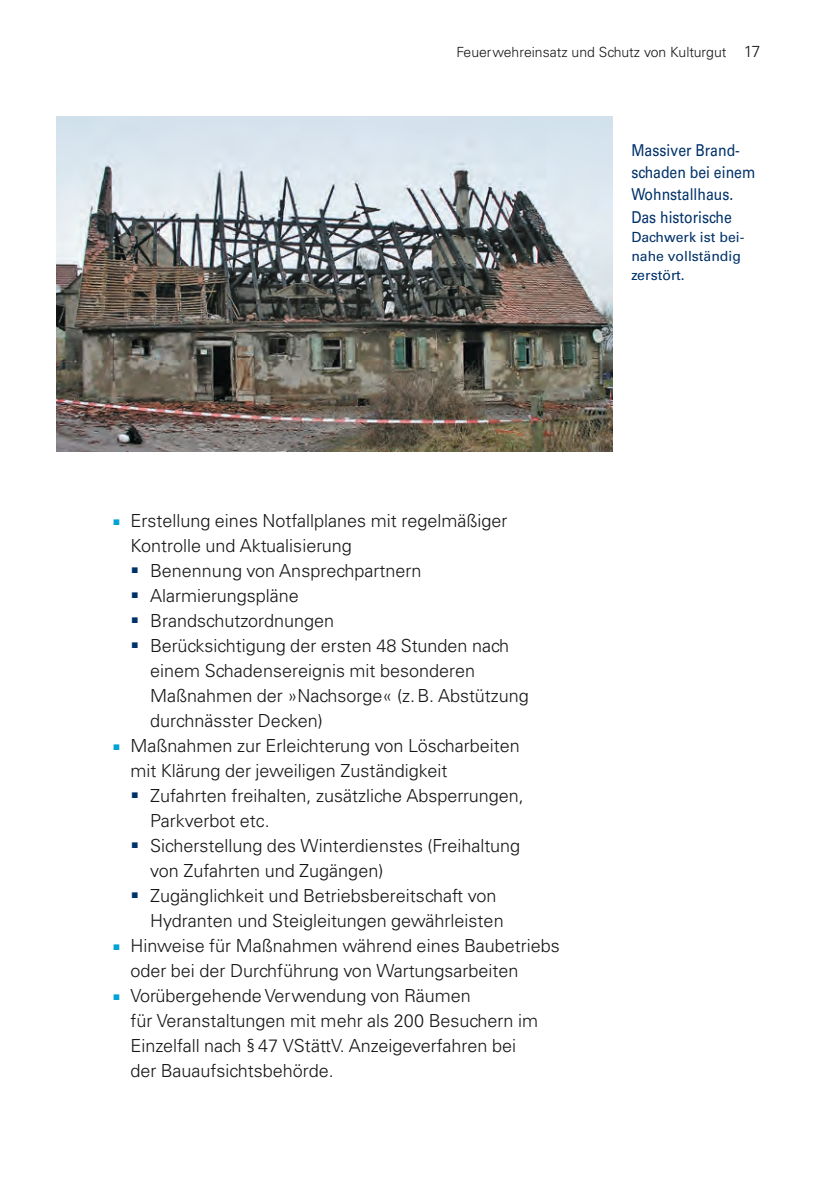
<style>
.page{position:relative;width:840px;height:1191px;background:#fff}
.page>*{position:absolute;margin:0;border:0;box-sizing:border-box;transform-origin:0 0}
.t1{font:300 18px/25px "Univers LT Std";color:#151616}
.t2{font:16.4px/22.2px "Univers LT Std";color:#00326a;scale:.86 1}
.t3{font:300 14px "Univers LT Std";color:#151616}
.t4{font:14px/19px "Univers LT Std";color:#00326a}
.s1{font-size:16px}
.s2{color:#00a3d4}
</style>
<div class="page">
<img style="left:57px;top:116px;width:555px;height:336px">
<p class="t3" style="left:456px;top:43px;width:305px">Feuerwehreinsatz und Schutz von Kulturgut <span class="s1">17</span></p>
<p class="t2" style="left:631px;top:139px;width:145px">Massiver Brand&shy;schaden bei einem<br>Wohnstallhaus.<br>Das historische</p>
<p class="t4" style="left:631px;top:227px;width:114px">Dachwerk ist bei&shy;nahe vollständig zerstört.</p>
<p class="t1" style="left:130px;top:508px;width:378px;text-indent:-17px"><span class="s2">■</span> Erstellung eines Notfallplanes mit regelmäßiger<br>Kontrolle und Aktualisierung</p>
<p class="t1" style="left:132px;top:558px;width:291px"><sup>■</sup> Benennung von Ansprechpartnern</p>
<p class="t1" style="left:132px;top:583px;width:169px"><sup>■</sup> Alarmierungspläne</p>
<p class="t1" style="left:132px;top:608px;width:204px"><sup>■</sup> Brandschutzordnungen</p>
<p class="t1" style="left:150px;top:633px;width:380px;text-indent:-18px"><sup>■</sup> Berücksichtigung der ersten 48 Stunden nach einem Schadensereignis mit besonderen Maßnahmen der »Nachsorge« (z.B. Abstützung durchnässter Decken)</p>
<p class="t1" style="left:130px;top:733px;width:391px;text-indent:-17px"><span class="s2">■</span> Maßnahmen zur Erleichterung von Löscharbeiten mit Klärung der jeweiligen Zuständigkeit</p>
<p class="t1" style="left:150px;top:783px;width:375px;text-indent:-18px"><sup>■</sup> Zufahrten freihalten, zusätzliche Absperrungen,<br>Parkverbot etc.</p>
<p class="t1" style="left:150px;top:833px;width:371px;text-indent:-18px"><sup>■</sup> Sicherstellung des Winterdienstes (Freihaltung von Zufahrten und Zugängen)</p>
<p class="t1" style="left:150px;top:883px;width:355px;text-indent:-18px"><sup>■</sup> Zugänglichkeit und Betriebsbereitschaft von<br>Hydranten und Steigleitungen gewährleisten</p>
<p class="t1" style="left:130px;top:933px;width:431px;text-indent:-17px"><span class="s2">■</span> Hinweise für Maßnahmen während eines Baubetriebs oder bei der Durchführung von Wartungsarbeiten</p>
<p class="t1" style="left:130px;top:983px;width:409px;text-indent:-17px"><span class="s2">■</span> Vorübergehende Verwendung von Räumen<br>für Veranstaltungen mit mehr als 200 Besuchern im Einzelfall nach §47 VStättV. Anzeigeverfahren bei der Bauaufsichtsbehörde.</p>
</div>
